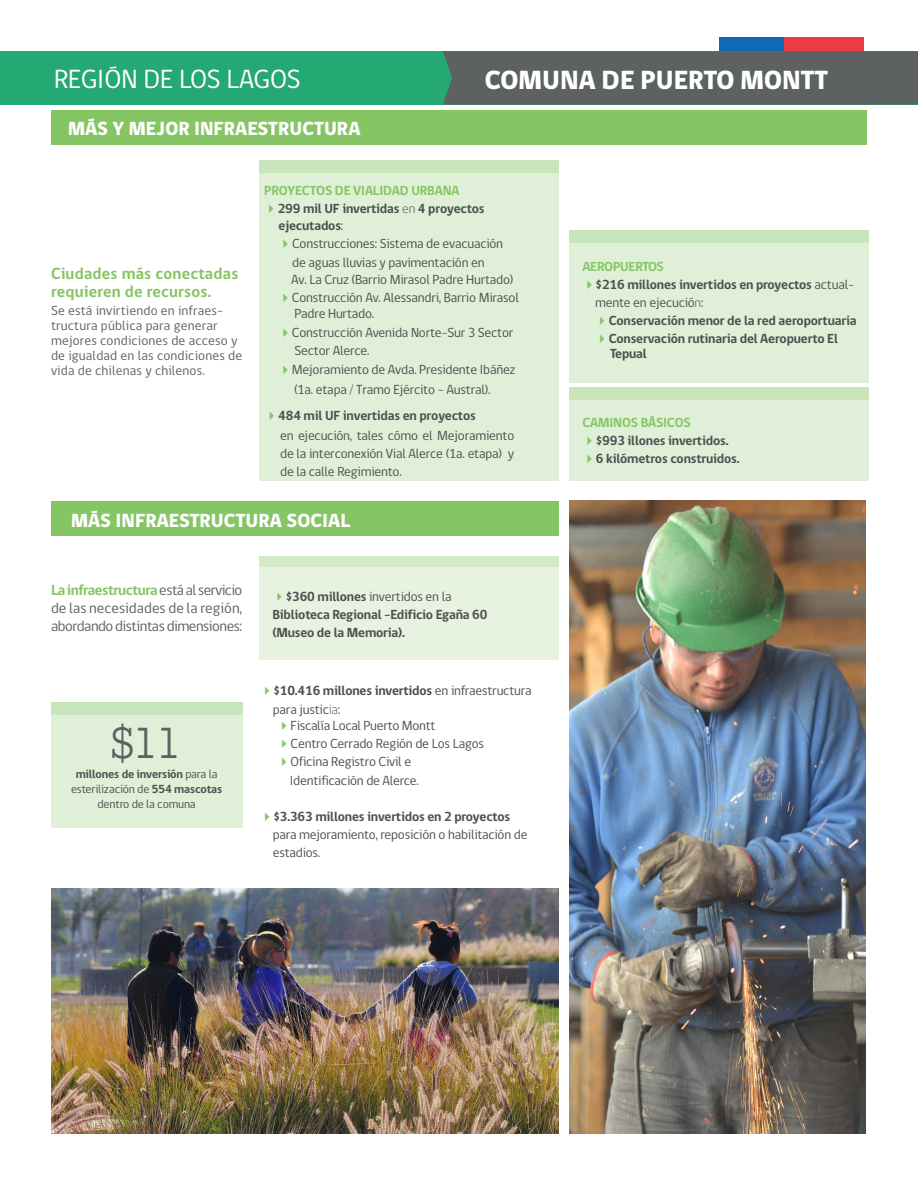
<style>
.page{position:relative;width:918px;height:1188px;background:#fff}
.page>*{position:absolute;margin:0;border:0;box-sizing:border-box;transform-origin:0 0}
.t1{font:300 45px "Lexia";color:#5d6161}
.t2{font:800 27px "gob CL";color:#fff}
.t3{font:27px "gob CL";color:#fff}
.t4{font:800 19.5px "gob CL";color:#fff}
.parrafo_justificado{font:700 16.5px/18px "gob CL";letter-spacing:.01em;color:#85c564}
.parrafo_justificado-2{font:15px/18px "gob CL";letter-spacing:-.03em;color:#5d6161;text-align:justify}
.t5{font:13.5px/18px "gob CL";letter-spacing:-.015em;color:#4c4f50}
.t6{font:700 13.5px/18px "gob CL";letter-spacing:-.015em;color:#4c4f50}
.parrafo_justificado-3{font:13.5px/15px "gob CL";letter-spacing:.01em;color:#5d6161}
.t7{font:700 13.5px "gob CL";letter-spacing:-.015em;color:#85c564}
.t8{font:12px/15px "gob CL";letter-spacing:-.015em;color:#4c4f50;text-align:center}
.s1{color:#85c564}
.s2{font-weight:300}
.s3{font-weight:400}
.s4{font-weight:700}
.s5{font-weight:700;color:#85c564}
</style>
<div class="page">
<div style="left:719px;top:37px;width:65px;height:17px;background:#0f69b4"></div>
<div style="left:784px;top:37px;width:80px;height:17px;background:#eb3c46"></div>
<div style="left:51px;top:111px;width:816px;height:34px;background:#85c564"></div>
<div style="left:51px;top:501px;width:507px;height:34px;background:#85c564"></div>
<div style="left:569px;top:230px;width:300px;height:153px;background:#e0f0d8"></div>
<div style="left:569px;top:230px;width:300px;height:13px;background:#c9e5bb"></div>
<div style="left:569px;top:387px;width:300px;height:94px;background:#e0f0d8"></div>
<div style="left:569px;top:387px;width:300px;height:13px;background:#c9e5bb"></div>
<div style="left:259px;top:160px;width:299px;height:321px;background:#e0f0d8"></div>
<div style="left:259px;top:160px;width:299px;height:13px;background:#c9e5bb"></div>
<div style="left:259px;top:556px;width:299px;height:103px;background:#e7f3e0"></div>
<div style="left:259px;top:556px;width:299px;height:10px;background:#d3e9c7"></div>
<div style="left:0;top:52px;width:489px;height:53px;background:#24a874"></div>
<div style="left:443px;top:51px;width:475px;height:54px;background:#5d6161"></div>
<div style="left:51px;top:702px;width:191px;height:125px;background:#e0f0d8"></div>
<div style="left:51px;top:702px;width:191px;height:13px;background:#c9e5bb"></div>
<img style="left:51px;top:889px;width:507px;height:245px">
<img style="left:569px;top:501px;width:296px;height:633px">
<p class="t3" style="left:54px;top:60px;width:248px">REGIÓN DE LOS LAGOS</p>
<p class="t2" style="left:485px;top:61px;width:345px">COMUNA DE PUERTO MONTT</p>
<p class="t4" style="left:68px;top:116px;width:294px">MÁS Y MEJOR INFRAESTRUCTURA</p>
<p class="parrafo_justificado" style="left:51px;top:265px;width:189px">Ciudades más conectadas requieren de recursos.</p>
<p class="parrafo_justificado-3" style="left:51px;top:303px;width:193px">Se está invirtiendo en infraes&shy;tructura pública para generar mejores condiciones de acceso y de igualdad en las condiciones de vida de chilenas y chilenos.</p>
<p class="t7" style="left:264px;top:181px;width:197px">PROYECTOS DE VIALIDAD URBANA</p>
<p class="t6" style="left:264px;top:200px;width:222px"><span class="s1">✔</span>299 mil UF invertidas <span class="s2">en</span> 4 proyectos</p>
<p class="t6" style="left:279px;top:217px;width:66px">ejecutados<span class="s3">:</span></p>
<p class="t5" style="left:279px;top:235px;width:226px;line-height:18.6px;text-align:center"><span class="s1">✔</span>Construcciones: Sistema de evacuación de aguas lluvias y pavimentación en</p>
<p class="t5" style="left:291px;top:271px;width:224px">Av. La Cruz (Barrio Mirasol Padre Hurtado)</p>
<p class="t5" style="left:278px;top:289px;width:242px"><span class="s1">✔</span>Construcción Av. Alessandri, Barrio Mirasol</p>
<p class="t5" style="left:295px;top:324px;width:220px;text-indent:-16px"><span class="s1">✔</span>Construcción Avenida Norte-Sur 3 Sector<br>Sector Alerce.</p>
<p class="t5" style="left:294px;top:359px;width:223px;line-height:20.1px;text-indent:-16px"><span class="s1">✔</span>Mejoramiento de Avda. Presidente Ibáñez (1a. etapa / Tramo Ejército – Austral).</p>
<p class="t5" style="left:280px;top:406px;width:236px;line-height:20.2px;text-indent:-15px"><span class="s1">✔</span><span class="s4">484 mil UF invertidas en proyectos<br></span>en ejecución, tales cómo el Mejoramiento</p>
<p class="t5" style="left:280px;top:445px;width:236px">de la interconexión Vial Alerce (1a. etapa) y de la calle Regimiento.</p>
<p class="t5" style="left:294px;top:305px;width:81px">Padre Hurtado.</p>
<p class="t4" style="left:71px;top:507px;width:281px">MÁS INFRAESTRUCTURA SOCIAL</p>
<p class="parrafo_justificado-2" style="left:51px;top:582px;width:193px"><span class="s5">La infraestructura</span> está al servicio de las necesidades de la región, abordando distintas dimensiones:</p>
<p class="t1" style="left:110px;top:714px;width:72px">$11</p>
<p class="t8" style="left:71px;top:767px;width:153px"><span class="s4">millones de inversión</span> para la esterilización de <span class="s4">554 mascotas </span>dentro de la comuna</p>
<p class="t6" style="left:272px;top:588px;width:217px"><span class="s1">✔</span>$360 millones <span class="s3">invertidos en la<br></span>Biblioteca Regional -Edificio Egaña 60 (Museo de la Memoria).</p>
<p class="t5" style="left:273px;top:682px;width:260px;line-height:18.9px;text-indent:-13px"><span class="s1">✔</span><span class="s4">$10.416 millones invertidos</span> en infraestructura para justic<span class="s2">ia</span>:</p>
<p class="t5" style="left:277px;top:717px;width:160px"><span class="s1">✔</span>Fiscalía Local Puerto Montt</p>
<p class="t5" style="left:277px;top:735px;width:209px"><span class="s1">✔</span>Centro Cerrado Región de Los Lagos</p>
<p class="t5" style="left:290px;top:752px;width:131px;line-height:19px;text-indent:-13px"><span class="s1">✔</span>Oficina Registro Civil e<br>Identificación de Alerce.</p>
<p class="t5" style="left:273px;top:808px;width:256px;text-indent:-13px"><span class="s1">✔</span><span class="s4">$3.363 millones invertidos en 2 proyectos </span>para mejoramiento, reposición o habilitación de estadios.</p>
<p class="t7" style="left:582px;top:257px;width:83px">AEROPUERTOS</p>
<p class="t6" style="left:582px;top:276px;width:273px"><span class="s1">✔</span>$216 millones invertidos en proyectos <span class="s3">actual-</span></p>
<p class="t5" style="left:595px;top:294px;width:110px">mente en ejecució<span class="s2">n</span>:</p>
<p class="t6" style="left:595px;top:312px;width:263px"><span class="s1">✔</span>Conservación menor de la red aeroportuaria</p>
<p class="t6" style="left:610px;top:331px;width:229px;line-height:15px;text-indent:-15px"><span class="s1">✔</span>Conservación rutinaria del Aeropuerto El<br>Tepual</p>
<p class="t7" style="left:582px;top:413px;width:110px">CAMINOS BÁSICOS</p>
<p class="t6" style="left:582px;top:432px;width:148px"><span class="s1">✔</span>$993 illones invertidos.</p>
<p class="t6" style="left:582px;top:450px;width:159px"><span class="s1">✔</span>6 kilómetros construidos.</p>
</div>
